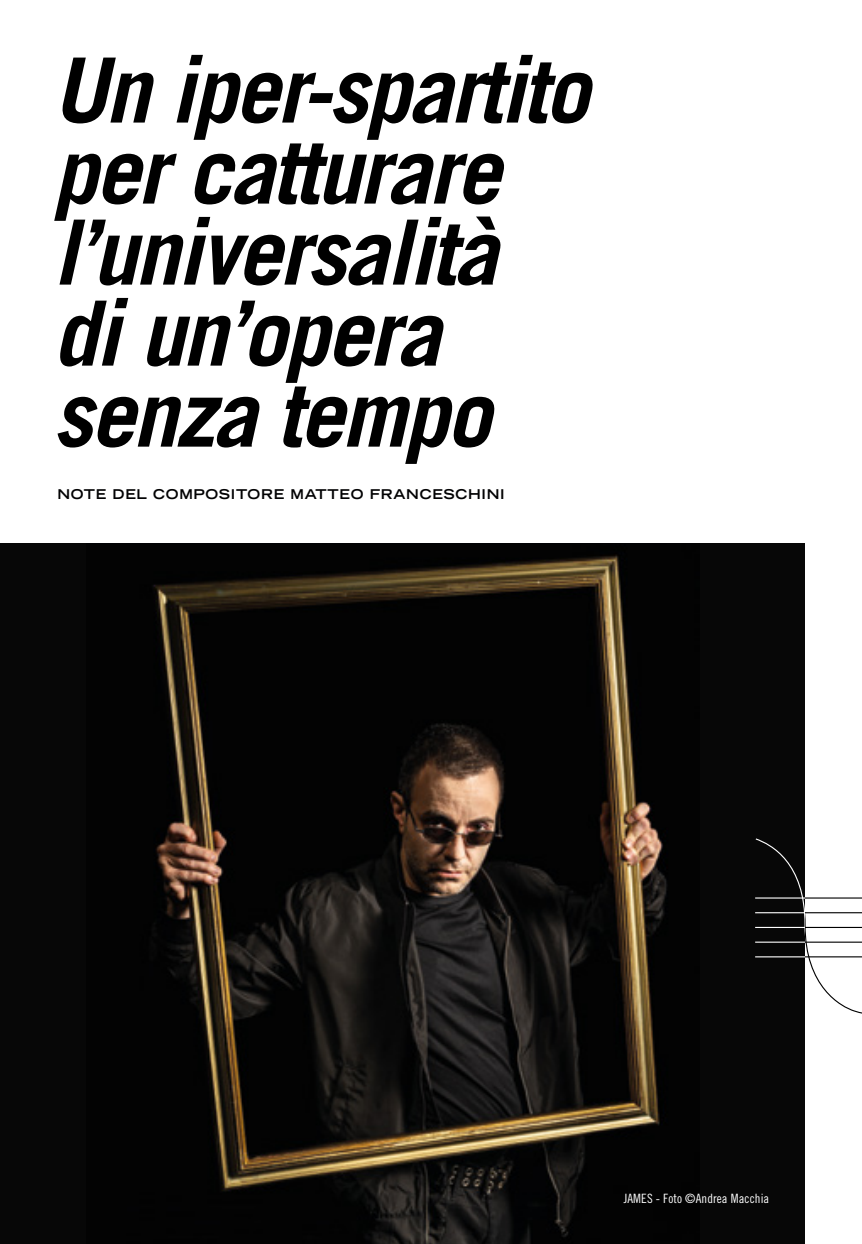
<style>
.page{position:relative;width:862px;height:1244px;background:#fff}
.page>*{position:absolute;margin:0;border:0;box-sizing:border-box;transform-origin:0 0}
.t1{font:italic 700 90px/81px "Trade Gothic LT Std";letter-spacing:-.03em;color:#000}
.t2{font:700 expanded 13.5px "Trade Gothic LT Std";letter-spacing:.05em;color:#020203}
.t3{font:12.83px "Trade Gothic LT Std Condensed No.18";letter-spacing:.01em;color:#fff}
</style>
<div class="page">
<div style="left:0;top:544px;width:804px;height:700px;background:#070707"></div>
<img style="left:153px;top:555px;width:514px;height:689px">
<svg style="left:755px;top:837px;width:106px;height:180px"></svg>
<p class="t1" style="left:53px;top:51px;width:538px">Un iper-spartito per catturare l’universalità<br>di un’opera senza tempo</p>
<p class="t2" style="left:57px;top:485px;width:448px">NOTE DEL COMPOSITORE MATTEO FRANCESCHINI</p>
<p class="t3" style="left:623px;top:1190px;width:147px">JAMES - Foto ©Andrea Macchia</p>
</div>
